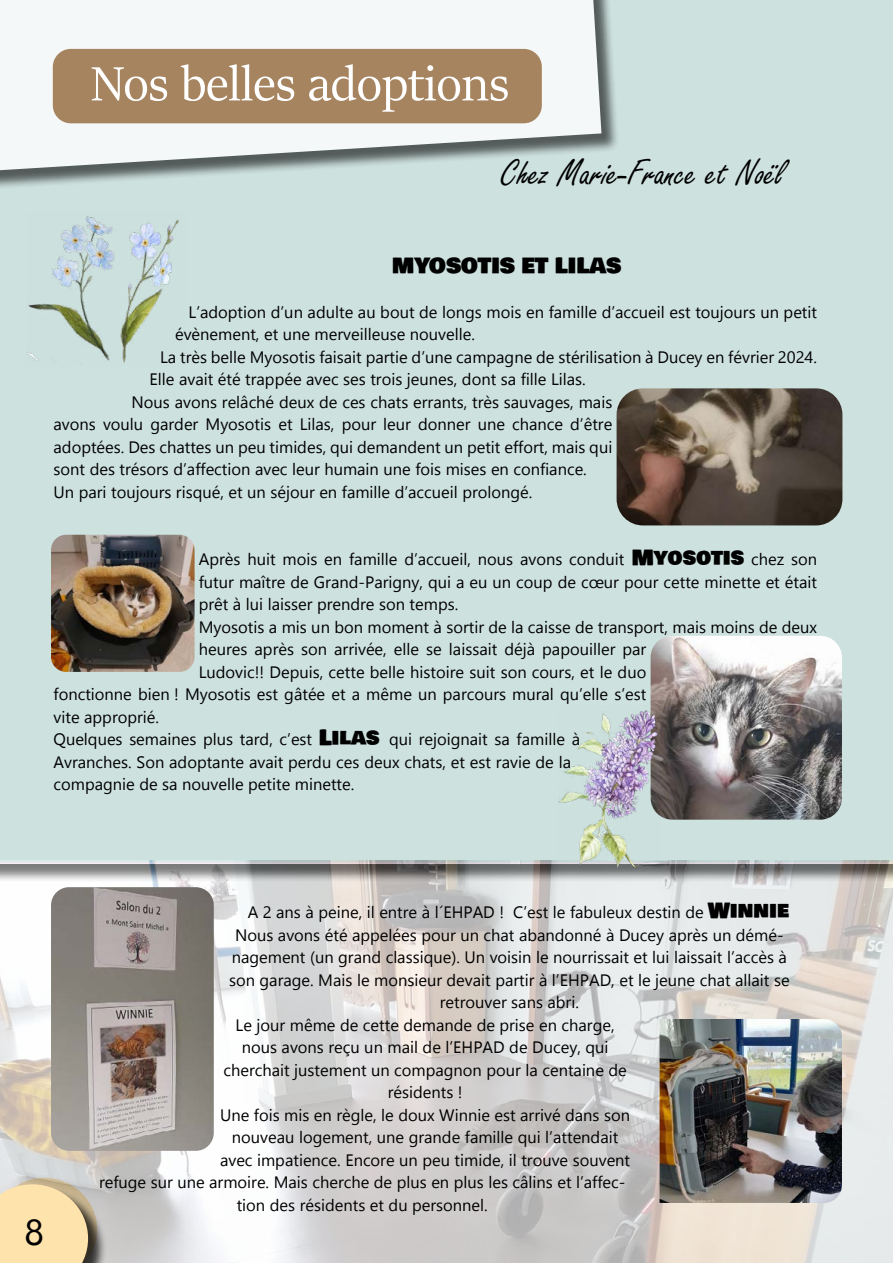
<style>
.page{position:relative;width:893px;height:1263px;background:#fff}
.page>*{position:absolute;margin:0;border:0;box-sizing:border-box;transform-origin:0 0}
.t1{font:54px "Sitka Banner";color:#fff}
.t2{font:39px "Freestyle Script";color:#000}
.t3{font:36px "Gadugi";color:#000}
.t4{font:21px "Bowlby One SC";color:#000}
.t5{font:16.5px "Gadugi";color:#000}
.s1{font-family:"Bowlby One SC";font-size:21px}
</style>
<div class="page">
<div style="left:0;top:0;width:893px;height:861px;background:#cde1de"></div>
<img style="left:0;top:861px;width:893px;height:402px">
<img style="left:51px;top:887px;width:163px;height:264px">
<img style="left:51px;top:535px;width:144px;height:137px">
<img style="left:617px;top:388px;width:225px;height:137px">
<div style="left:0;top:0;width:620px;height:192px;background:#000;opacity:.75"></div>
<svg style="left:0;top:0;width:601px;height:173px;fill:#f4f8f8"></svg>
<div style="left:53px;top:49px;width:489px;height:74px;background:#a68460;border-radius:18px"></div>
<div style="left:0;top:1186px;width:107px;height:77px;background:#000;opacity:.75"></div>
<svg style="left:0;top:1178px;width:97px;height:85px;background:#e9d2a6"></svg>
<img style="left:651px;top:636px;width:191px;height:184px">
<img style="left:660px;top:1019px;width:182px;height:184px">
<img style="left:27px;top:213px;width:159px;height:153px">
<img style="left:558px;top:706px;width:102px;height:165px">
<h1 class="t1" style="left:91px;top:46px;width:420px">Nos belles adoptions</h1>
<h2 class="t2" style="left:501px;top:152px;width:284px">Chez Marie-France et Noël</h2>
<p class="t4" style="left:392px;top:250px;width:231px">MYOSOTIS ET LILAS</p>
<p class="t5" style="left:189px;top:302px;width:630px">L’adoption d’un adulte au bout de longs mois en famille d’accueil est toujours un petit</p>
<p class="t5" style="left:175px;top:325px;width:301px">évènement, et une merveilleuse nouvelle.</p>
<p class="t5" style="left:160px;top:347px;width:659px">La très belle Myosotis faisait partie d’une campagne de stérilisation à Ducey en février 2024.</p>
<p class="t5" style="left:150px;top:370px;width:438px">Elle avait été trappée avec ses trois jeunes, dont sa fille Lilas.</p>
<p class="t5" style="left:132px;top:392px;width:482px">Nous avons relâché deux de ces chats errants, très sauvages, mais</p>
<p class="t5" style="left:54px;top:415px;width:560px">avons voulu garder Myosotis et Lilas, pour leur donner une chance d’être</p>
<p class="t5" style="left:54px;top:437px;width:560px">adoptées. Des chattes un peu timides, qui demandent un petit effort, mais qui</p>
<p class="t5" style="left:54px;top:460px;width:535px">sont des trésors d’affection avec leur humain une fois mises en confiance.</p>
<p class="t5" style="left:54px;top:482px;width:480px">Un pari toujours risqué, et un séjour en famille d’accueil prolongé.</p>
<p class="t5" style="left:199px;top:550px;width:620px">Après huit mois en famille d’accueil, nous avons conduit <span class="s1">Myosotis</span> chez son</p>
<p class="t5" style="left:199px;top:572px;width:620px">futur maître de Grand-Parigny, qui a eu un coup de cœur pour cette minette et était</p>
<p class="t5" style="left:199px;top:595px;width:261px">prêt à lui laisser prendre son temps.</p>
<p class="t5" style="left:199px;top:617px;width:620px">Myosotis a mis un bon moment à sortir de la caisse de transport, mais moins de deux</p>
<p class="t5" style="left:199px;top:640px;width:449px">heures après son arrivée, elle se laissait déjà papouiller par</p>
<p class="t5" style="left:199px;top:662px;width:449px">Ludovic!! Depuis, cette belle histoire suit son cours, et le duo</p>
<p class="t5" style="left:54px;top:685px;width:594px">fonctionne bien ! Myosotis est gâtée et a même un parcours mural qu’elle s’est</p>
<p class="t5" style="left:54px;top:707px;width:107px">vite approprié.</p>
<p class="t5" style="left:54px;top:730px;width:528px">Quelques semaines plus tard, c’est <span class="s1">Lilas</span> qui rejoignait sa famille à</p>
<p class="t5" style="left:54px;top:752px;width:519px">Avranches. Son adoptante avait perdu ces deux chats, et est ravie de la</p>
<p class="t5" style="left:54px;top:775px;width:302px">compagnie de sa nouvelle petite minette.</p>
<h3 class="t3" style="left:36px;top:1202px;width:21px">8</h3>
<h3 class="t3" style="left:24px;top:1210px;width:21px">8</h3>
<p class="t5" style="left:248px;top:902px;width:543px">A 2 ans à peine, il entre à l´EHPAD ! C’est le fabuleux destin de <span class="s1">Winnie</span></p>
<p class="t5" style="left:235px;top:925px;width:550px">Nous avons été appelées pour un chat abandonné à Ducey après un démé-</p>
<p class="t5" style="left:232px;top:947px;width:557px">nagement (un grand classique). Un voisin le nourrissait et lui laissait l’accès à</p>
<p class="t5" style="left:229px;top:970px;width:562px">son garage. Mais le monsieur devait partir à l’EHPAD, et le jeune chat allait se</p>
<p class="t5" style="left:440px;top:992px;width:141px">retrouver sans abri.</p>
<p class="t5" style="left:236px;top:1015px;width:380px">Le jour même de cette demande de prise en charge,</p>
<p class="t5" style="left:242px;top:1037px;width:368px">nous avons reçu un mail de l’EHPAD de Ducey, qui</p>
<p class="t5" style="left:223px;top:1060px;width:405px">cherchait justement un compagnon pour la centaine de</p>
<p class="t5" style="left:388px;top:1082px;width:76px">résidents !</p>
<p class="t5" style="left:220px;top:1105px;width:412px">Une fois mis en règle, le doux Winnie est arrivé dans son</p>
<p class="t5" style="left:232px;top:1127px;width:388px">nouveau logement, une grande famille qui l’attendait</p>
<p class="t5" style="left:220px;top:1150px;width:412px">avec impatience. Encore un peu timide, il trouve souvent</p>
<p class="t5" style="left:99px;top:1172px;width:528px">refuge sur une armoire. Mais cherche de plus en plus les câlins et l’affec-</p>
<p class="t5" style="left:237px;top:1195px;width:253px">tion des résidents et du personnel.</p>
</div>
